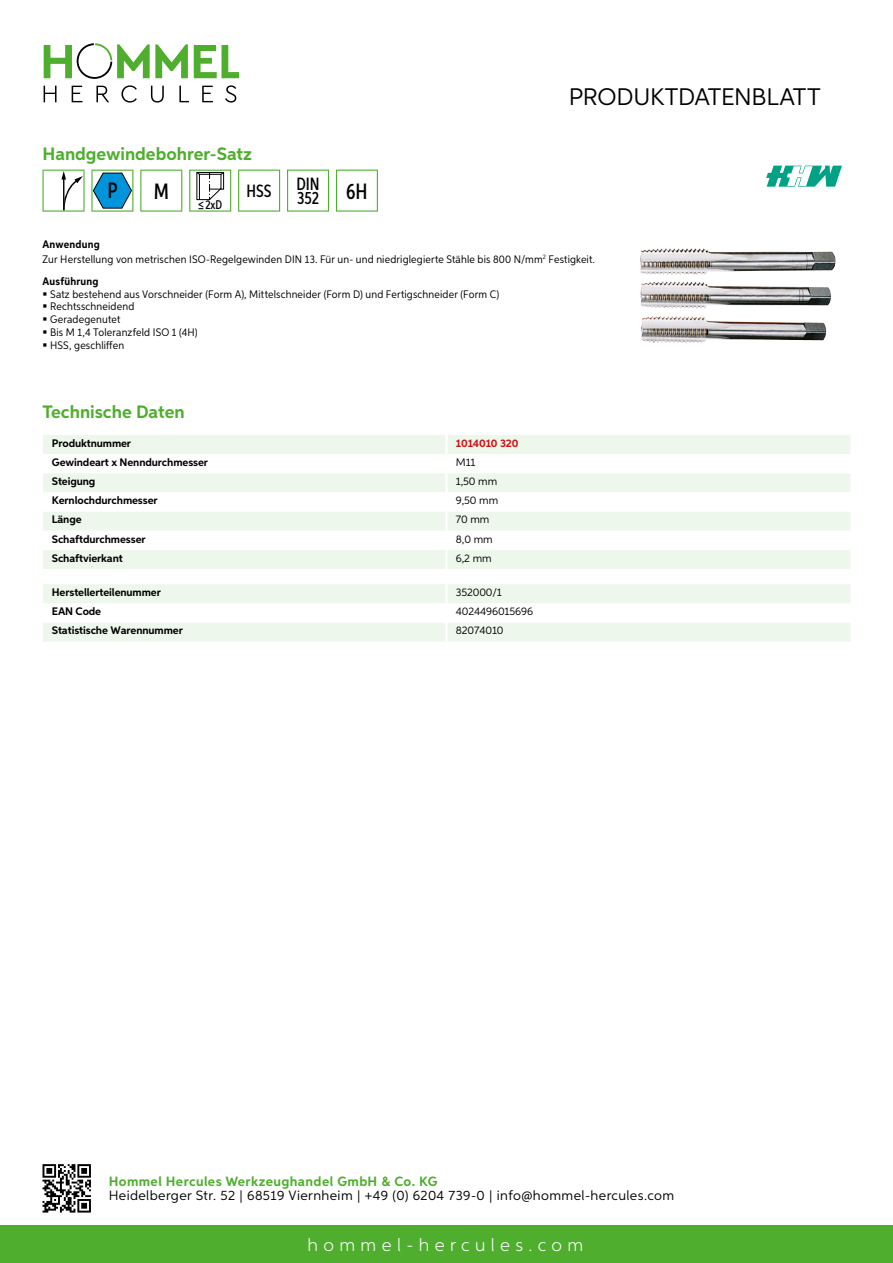
<style>
.page{position:relative;width:893px;height:1263px;background:#fff}
.page>*{position:absolute;margin:0;border:0;box-sizing:border-box;transform-origin:0 0}
.t1{font:24px "Aspira";letter-spacing:-.01em;color:#000}
.t2{font:500 22.2px "Aspira XX Nar";color:#000}
.t3{font:700 18px "Aspira";color:#50ae2f}
.t4{font:300 18px "Aspira";letter-spacing:.3em;color:#fff}
.t5{font:500 17.85px/14.9px "Aspira XX Nar";color:#000}
.t6{font:13.5px "Aspira";letter-spacing:.03em;color:#000}
.t7{font:700 13.5px "Aspira";letter-spacing:.03em;color:#50ae2f}
.t8{font:500 12.6px "Aspira XX Nar";color:#000}
.t9{font:10.95px/12.8px "Aspira Nar";letter-spacing:.015em;color:#000}
.t10{font:700 10.95px "Aspira";letter-spacing:-.01em;color:#000}
.t11{font:10.95px "Aspira";letter-spacing:-.01em;color:#000}
.t12{font:700 10.95px "Aspira";letter-spacing:-.01em;color:#cd1013}
.t13{font:700 10.95px "Aspira Nar";letter-spacing:.02em;color:#000}
.s1{font-weight:700}
</style>
<div class="page">
<div style="left:0;top:1226px;width:893px;height:37px;background:#50ae2f"></div>
<svg style="left:43px;top:1164px;width:48px;height:48px"></svg>
<svg style="left:194px;top:45px;width:45px;height:33px"></svg>
<svg style="left:44px;top:43px;width:144px;height:36px"></svg>
<svg style="left:44px;top:86px;width:13px;height:16px"></svg>
<svg style="left:72px;top:86px;width:10px;height:16px"></svg>
<svg style="left:96px;top:86px;width:13px;height:16px"></svg>
<svg style="left:121px;top:85px;width:16px;height:18px"></svg>
<svg style="left:151px;top:86px;width:13px;height:17px"></svg>
<svg style="left:179px;top:86px;width:10px;height:16px"></svg>
<svg style="left:202px;top:86px;width:11px;height:16px"></svg>
<svg style="left:225px;top:85px;width:11px;height:18px"></svg>
<div style="left:43px;top:435px;width:807px;height:134px;background:#eef7eb"></div>
<svg style="left:43px;top:454px;width:807px;height:96px"></svg>
<hr style="left:445px;top:435px;width:3px;height:19px;background:#fff">
<hr style="left:445px;top:454px;width:3px;height:19px;background:#fff">
<hr style="left:445px;top:473px;width:3px;height:19px;background:#fff">
<hr style="left:445px;top:492px;width:3px;height:19px;background:#fff">
<hr style="left:445px;top:511px;width:3px;height:20px;background:#fff">
<hr style="left:445px;top:531px;width:3px;height:19px;background:#fff">
<hr style="left:445px;top:550px;width:3px;height:19px;background:#fff">
<svg style="left:43px;top:584px;width:807px;height:58px"></svg>
<hr style="left:445px;top:622px;width:3px;height:20px;background:#fff">
<svg style="left:43px;top:170px;width:42px;height:42px"></svg>
<svg style="left:91px;top:170px;width:42px;height:42px"></svg>
<svg style="left:140px;top:170px;width:42px;height:42px"></svg>
<svg style="left:189px;top:170px;width:42px;height:42px"></svg>
<svg style="left:238px;top:170px;width:42px;height:42px"></svg>
<svg style="left:287px;top:170px;width:42px;height:42px"></svg>
<svg style="left:336px;top:170px;width:42px;height:42px"></svg>
<img style="left:640px;top:248px;width:196px;height:61px">
<svg style="left:766px;top:166px;width:76px;height:21px"></svg>
<h3 class="t3" style="left:43px;top:142px;width:211px">Handgewindebohrer-Satz</h3>
<h2 class="t2" style="left:108px;top:177px;width:12px">P</h2>
<h2 class="t2" style="left:154px;top:178px;width:17px">M</h2>
<p class="t8" style="left:198px;top:197px;width:26px">≤2xD</p>
<h3 class="t5" style="left:247px;top:183px;width:27px">HSS</h3>
<h3 class="t5" style="left:296px;top:176px;width:73px">DIN<br>352 <sup>6H</sup></h3>
<h1 class="t1" style="left:569px;top:82px;width:253px">Produktdatenblatt</h1>
<p class="t9" style="left:43px;top:236px;width:554px;line-height:15.1px"><span class="s1">Anwendung<br></span>Zur Herstellung von metrischen ISO-Regelgewinden DIN 13. Für un- und niedriglegierte Stähle bis 800 N/mm<sup>2</sup> Festigkeit.</p>
<p class="t13" style="left:43px;top:274px;width:58px">Ausführung</p>
<p class="t9" style="left:50px;top:287px;width:451px">Satz bestehend aus Vorschneider (Form A), Mittelschneider (Form D) und Fertigschneider (Form C)<br>Rechtsschneidend<br>Geradegenutet<br>Bis M 1,4 Toleranzfeld ISO 1 (4H)<br>HSS, geschliffen</p>
<h3 class="t3" style="left:43px;top:401px;width:144px">Technische Daten</h3>
<p class="t10" style="left:52px;top:436px;width:81px">Produktnummer</p>
<p class="t12" style="left:456px;top:436px;width:64px">1014010 320</p>
<p class="t10" style="left:52px;top:455px;width:158px">Gewindeart x Nenndurchmesser</p>
<p class="t11" style="left:456px;top:456px;width:21px">M11</p>
<p class="t10" style="left:52px;top:475px;width:45px">Steigung</p>
<p class="t11" style="left:456px;top:475px;width:43px">1,50 mm</p>
<p class="t10" style="left:52px;top:494px;width:107px">Kernlochdurchmesser</p>
<p class="t11" style="left:456px;top:494px;width:44px">9,50 mm</p>
<p class="t10" style="left:52px;top:513px;width:31px">Länge</p>
<p class="t11" style="left:456px;top:513px;width:35px">70 mm</p>
<p class="t10" style="left:52px;top:532px;width:95px">Schaftdurchmesser</p>
<p class="t11" style="left:456px;top:532px;width:38px">8,0 mm</p>
<p class="t10" style="left:52px;top:551px;width:72px">Schaftvierkant</p>
<p class="t11" style="left:456px;top:551px;width:37px">6,2 mm</p>
<p class="t10" style="left:52px;top:586px;width:111px">Herstellerteilenummer</p>
<p class="t11" style="left:456px;top:586px;width:48px">352000/1</p>
<p class="t10" style="left:52px;top:605px;width:51px">EAN Code</p>
<p class="t11" style="left:456px;top:605px;width:79px">4024496015696</p>
<p class="t10" style="left:52px;top:624px;width:132px">Statistische Warennummer</p>
<p class="t11" style="left:456px;top:624px;width:49px">82074010</p>
<p class="t7" style="left:109px;top:1172px;width:330px">Hommel Hercules Werkzeughandel GmbH &amp; Co. KG</p>
<p class="t6" style="left:109px;top:1187px;width:567px">Heidelberger Str. 52 | 68519 Viernheim | +49 (0) 6204 739-0 | info@hommel-hercules.com</p>
<h3 class="t4" style="left:307px;top:1234px;width:277px">hommel-hercules.com</h3>
</div>
